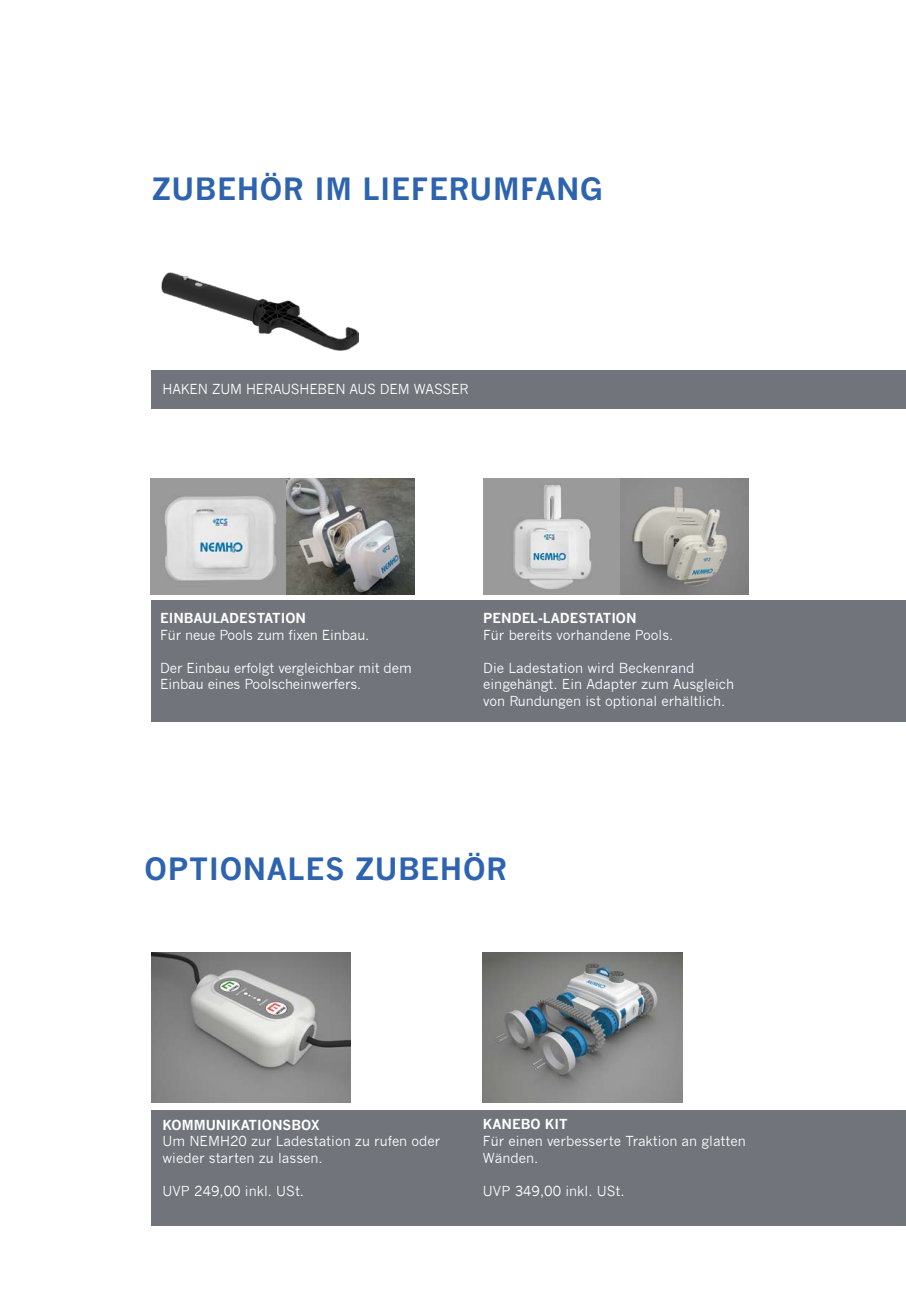
<style>
.page{position:relative;width:906px;height:1289px;background:#fff}
.page>*{position:absolute;margin:0;border:0;box-sizing:border-box;transform-origin:0 0}
.t1{font:700 30px "News Gothic";letter-spacing:.02em;color:#2d63af}
.t2{font:13.5px/16.5px "News Gothic";color:#fff}
.t3{font:700 13.5px "News Gothic";color:#fff}
</style>
<div class="page">
<img style="left:286px;top:478px;width:129px;height:116px">
<img style="left:619px;top:478px;width:129px;height:117px">
<div style="left:151px;top:600px;width:755px;height:121px;background:#71757b"></div>
<div style="left:151px;top:370px;width:755px;height:39px;background:#71757b"></div>
<div style="left:151px;top:1110px;width:755px;height:115px;background:#71757b"></div>
<img style="left:162px;top:272px;width:196px;height:78px">
<img style="left:151px;top:478px;width:135px;height:116px">
<img style="left:483px;top:478px;width:136px;height:117px">
<img style="left:151px;top:952px;width:199px;height:150px">
<img style="left:483px;top:952px;width:199px;height:150px">
<h1 class="t1" style="left:152px;top:171px;width:452px">ZUBEHÖR IM LIEFERUMFANG</h1>
<p class="t2" style="left:162px;top:381px;width:308px">HAKEN ZUM HERAUSHEBEN AUS DEM WASSER</p>
<p class="t3" style="left:160px;top:610px;width:147px">EINBAULADESTATION</p>
<p class="t2" style="left:160px;top:626px;width:211px">Für neue Pools zum fixen Einbau.</p>
<p class="t2" style="left:160px;top:659px;width:253px">Der Einbau erfolgt vergleichbar mit dem<br>Einbau eines Poolscheinwerfers.</p>
<p class="t3" style="left:483px;top:610px;width:155px">PENDEL-LADESTATION</p>
<p class="t2" style="left:483px;top:626px;width:192px">Für bereits vorhandene Pools.</p>
<p class="t2" style="left:483px;top:659px;width:252px">Die Ladestation wird Beckenrand eingehängt. Ein Adapter zum Ausgleich von Rundungen ist optional erhältlich.</p>
<h1 class="t1" style="left:145px;top:850px;width:364px">OPTIONALES ZUBEHÖR</h1>
<p class="t3" style="left:162px;top:1116px;width:159px">KOMMUNIKATIONSBOX</p>
<p class="t2" style="left:162px;top:1132px;width:279px">Um NEMH20 zur Ladestation zu rufen oder wieder starten zu lassen.</p>
<p class="t2" style="left:162px;top:1182px;width:143px">UVP 249,00 inkl. USt.</p>
<p class="t3" style="left:483px;top:1116px;width:86px">KANEBO KIT</p>
<p class="t2" style="left:483px;top:1132px;width:264px">Für einen verbesserte Traktion an glatten<br>Wänden.</p>
<p class="t2" style="left:483px;top:1182px;width:143px">UVP 349,00 inkl. USt.</p>
</div>
